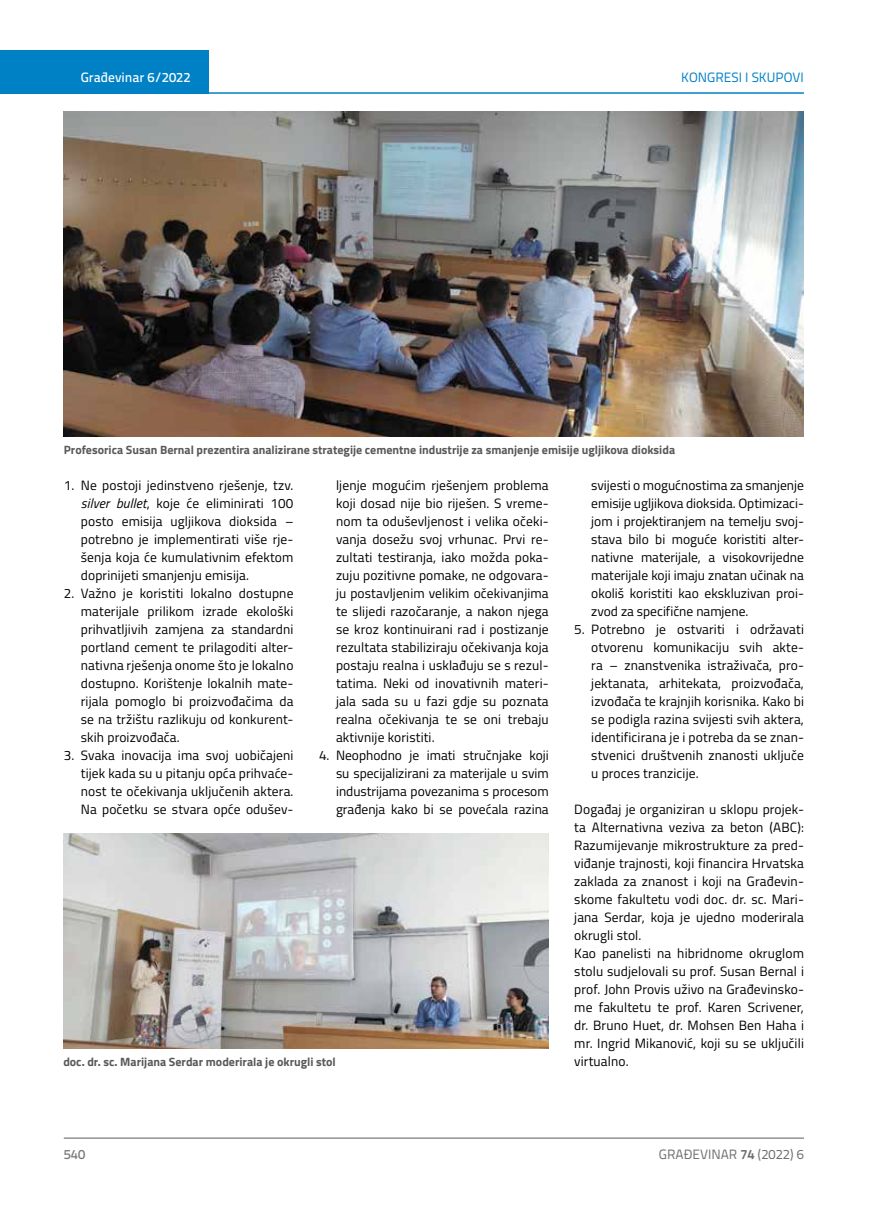
<style>
.page{position:relative;width:872px;height:1212px;background:#fff}
.page>*{position:absolute;margin:0;border:0;box-sizing:border-box;transform-origin:0 0}
.t1{font:13.5px/18px "Titillium";letter-spacing:.01em;color:#000;text-align:justify}
.t2{font:13.5px "Titillium Text 22 L";color:#6d6e71}
.t3{font:500 13.5px "Titillium Text 22 L";color:#fff}
.t4{font:13.5px "Titillium Text 22 L";color:#0081c6}
.t5{font:500 13.5px "Titillium Text 22 L";color:#797a7d}
.t6{font:700 12px "Titillium";color:#58595b}
.s1{font-style:italic}
.s2{font-weight:700}
</style>
<div class="page">
<div style="left:0;top:50px;width:208px;height:44px;background:#0081c6"></div>
<hr style="left:0;top:92px;width:804px;height:2px;background:#0081c6">
<hr style="left:64px;top:1138px;width:740px;height:1px;background:#58595b">
<img style="left:64px;top:112px;width:740px;height:324px">
<img style="left:64px;top:833px;width:485px;height:215px">
<p class="t3" style="left:81px;top:67px;width:111px">Građevinar 6/2022</p>
<p class="t4" style="left:681px;top:68px;width:124px">KONGRESI I SKUPOVI</p>
<p class="t6" style="left:64px;top:440px;width:613px">Profesorica Susan Bernal prezentira analizirane strategije cementne industrije za smanjenje emisije ugljikova dioksida</p>
<p class="t1" style="left:81px;top:475px;width:214px;text-indent:-17px">1. Ne postoji jedinstveno rješenje, tzv. <span class="s1">silver bullet</span>, koje će eliminirati 100 posto emisija ugljikova dioksida – potrebno je implementirati više rje&shy;šenja koja će kumulativnim efektom doprinijeti smanjenju emisija.</p>
<p class="t1" style="left:81px;top:583px;width:214px;text-indent:-17px">2. Važno je koristiti lokalno dostupne materijale prilikom izrade ekološki prihvatljivih zamjena za standardni portland cement te prilagoditi alter&shy;nativna rješenja onome što je lokalno dostupno. Korištenje lokalnih mate&shy;rijala pomoglo bi proizvođačima da se na tržištu razlikuju od konkurent&shy;skih proizvođača.</p>
<p class="t1" style="left:81px;top:746px;width:214px;text-indent:-17px">3. Svaka inovacija ima svoj uobičajeni tijek kada su u pitanju opća prihvaće&shy;nost te očekivanja uključenih aktera.<br>Na početku se stvara opće odušev-</p>
<p class="t1" style="left:336px;top:475px;width:214px">ljenje mogućim rješenjem problema koji dosad nije bio riješen. S vreme&shy;nom ta oduševljenost i velika očeki&shy;vanja dosežu svoj vrhunac. Prvi re&shy;zultati testiranja, iako možda poka&shy;zuju pozitivne pomake, ne odgovara&shy;ju postavljenim velikim očekivanjima te slijedi razočaranje, a nakon njega se kroz kontinuirani rad i postizanje rezultata stabiliziraju očekivanja koja postaju realna i usklađuju se s rezul&shy;tatima. Neki od inovativnih materi&shy;jala sada su u fazi gdje su poznata realna očekivanja te se oni trebaju aktivnije koristiti.</p>
<p class="t1" style="left:336px;top:746px;width:214px;text-indent:-17px">4. Neophodno je imati stručnjake koji su specijalizirani za materijale u svim industrijama povezanima s procesom građenja kako bi se povećala razina</p>
<p class="t6" style="left:63px;top:1053px;width:274px">doc. dr. sc. Marijana Serdar moderirala je okrugli stol</p>
<p class="t1" style="left:591px;top:475px;width:214px">svijesti o mogućnostima za smanjenje emisije ugljikova dioksida. Optimizaci&shy;jom i projektiranjem na temelju svoj&shy;stava bilo bi moguće koristiti alter&shy;nativne materijale, a visokovrijedne materijale koji imaju znatan učinak na okoliš koristiti kao ekskluzivan proi&shy;zvod za specifične namjene.</p>
<p class="t1" style="left:591px;top:619px;width:214px;text-indent:-17px">5. Potrebno je ostvariti i održavati otvorenu komunikaciju svih akte&shy;ra – znanstvenika istraživača, pro&shy;jektanata, arhitekata, proizvođača, izvođača te krajnjih korisnika. Kako bi se podigla razina svijesti svih aktera, identificirana je i potreba da se znan&shy;stvenici društvenih znanosti uključe u proces tranzicije.</p>
<p class="t1" style="left:574px;top:799px;width:231px;text-align:left">Događaj je organiziran u sklopu projek&shy;ta Alternativna veziva za beton (ABC):<br>Razumijevanje mikrostrukture za pred&shy;viđanje trajnosti, koji financira Hrvatska zaklada za znanost i koji na Građevin&shy;skome fakultetu vodi doc. dr. sc. Mari&shy;jana Serdar, koja je ujedno moderirala okrugli stol.<br>Kao panelisti na hibridnome okruglom stolu sudjelovali su prof. Susan Bernal i prof. John Provis uživo na Građevinsko&shy;me fakultetu te prof. Karen Scrivener, dr. Bruno Huet, dr. Mohsen Ben Haha i mr. Ingrid Mikanović, koji su se uključili virtualno.</p>
<p class="t5" style="left:64px;top:1144px;width:23px">540</p>
<p class="t2" style="left:659px;top:1144px;width:146px">GRAĐEVINAR <span class="s2">74</span> (2022) 6</p>
</div>
